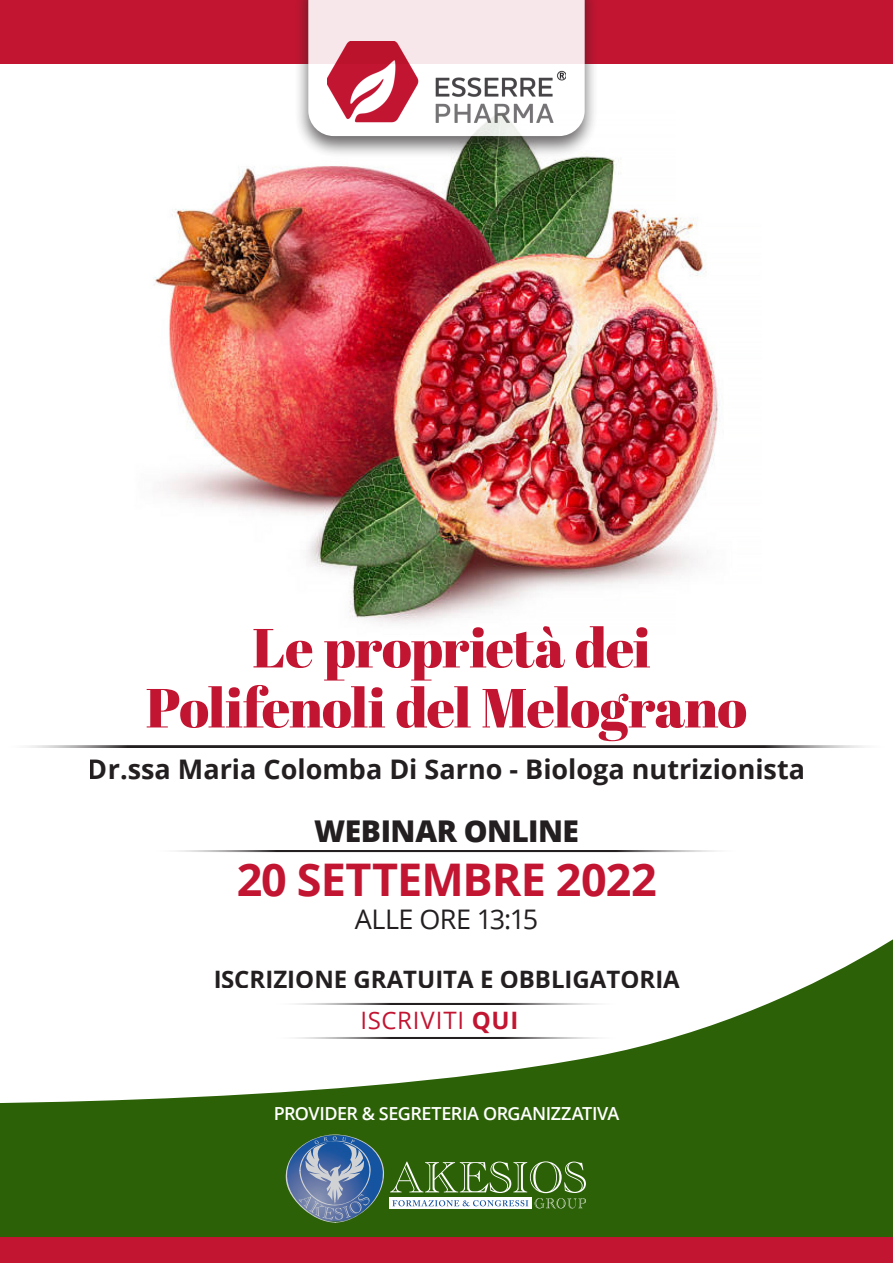
<style>
.page{position:relative;width:893px;height:1263px;background:#fff}
.page>*{position:absolute;margin:0;border:0;box-sizing:border-box;transform-origin:0 0}
.t1{font:55.05px/60px "Abril Fatface";letter-spacing:-.02em;color:#c21532;text-align:center}
.t2{font:700 45px "Open Sans";letter-spacing:-.015em;color:#c21532}
.t3{font:800 30px "Open Sans";letter-spacing:-.02em;color:#231f20}
.t4{font:700 27px "Open Sans";color:#231f20}
.t5{font:27px "Open Sans";letter-spacing:-.02em;color:#231f20}
.t6{font:700 24px/41.2px "Open Sans";color:#231f20;text-align:center}
.t7{font:600 18px "Open Sans";letter-spacing:-.025em;color:#fff}
.s1{font-weight:400;color:#c21532}
.s2{color:#c21532}
</style>
<div class="page">
<img style="left:153px;top:157px;width:567px;height:467px">
<div style="left:0;top:0;width:893px;height:63px;background:#c21532"></div>
<div style="left:0;top:1200px;width:893px;height:63px;background:#c21532"></div>
<div style="left:293px;top:0;width:305px;height:159px;background:#231f20;opacity:.75"></div>
<svg style="left:308px;top:0;width:277px;height:136px"></svg>
<img style="left:327px;top:41px;width:239px;height:81px">
<svg style="left:0;top:939px;width:893px;height:298px;fill:#2c6107"></svg>
<hr style="left:149px;top:850px;width:595px;height:2px;background:#231f20">
<svg style="left:284px;top:1133px;width:302px;height:89px;background:#4f794b"></svg>
<hr style="left:0;top:746px;width:893px;height:2px;background:#231f20">
<hr style="left:270px;top:1037px;width:353px;height:2px;background:#231f20">
<hr style="left:270px;top:1003px;width:353px;height:2px;background:#231f20">
<h1 class="t1" style="left:146px;top:616px;width:603px">Le proprietà dei<br>Polifenoli del Melograno</h1>
<p class="t4" style="left:88px;top:751px;width:719px">Dr.ssa Maria Colomba Di Sarno - Biologa nutrizionista</p>
<p class="t3" style="left:314px;top:808px;width:266px">WEBINAR ONLINE</p>
<h2 class="t2" style="left:236px;top:848px;width:422px">20 SETTEMBRE 2022</h2>
<p class="t5" style="left:355px;top:901px;width:185px">ALLE ORE 13:15</p>
<p class="t6" style="left:213px;top:957px;width:468px">ISCRIZIONE GRATUITA E OBBLIGATORIA<br><span class="s1">ISCRIVITI</span> <span class="s2">QUI</span></p>
<p class="t7" style="left:274px;top:1101px;width:347px">PROVIDER &amp; SEGRETERIA ORGANIZZATIVA</p>
</div>
